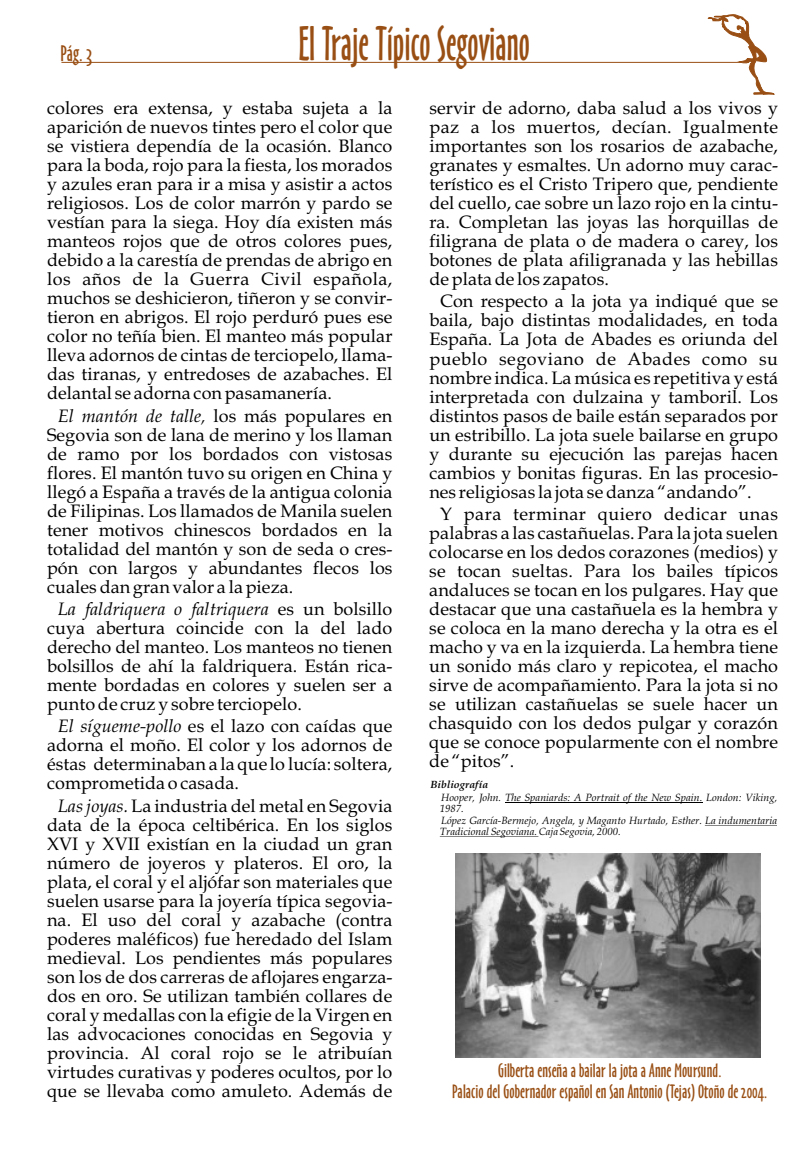
<style>
.page{position:relative;width:809px;height:1149px;background:#fff}
.page>*{position:absolute;margin:0;border:0;box-sizing:border-box;transform-origin:0 0}
.t1{font:45px "Oz Handicraft BT";color:#994f14;scale:.85 1}
.t2{font:21px "Oz Handicraft BT";color:#994f14}
.t3{font:18px/19px "Book Antiqua";letter-spacing:.005em;color:#000}
.t4{font:18px/21.3px "Oz Handicraft BT";letter-spacing:.005em;color:#994f14;text-align:center}
.t5{font:18px "Book Antiqua";letter-spacing:.025em;color:#000}
.t6{font:18px "Book Antiqua";letter-spacing:.03em;color:#000}
.t7{font:italic 18px "Book Antiqua";letter-spacing:.005em;color:#000}
.t8{font:italic 10.5px/10.8px "Book Antiqua";letter-spacing:.005em;color:#000}
.t9{font:italic 700 10.5px "Book Antiqua";letter-spacing:.005em;color:#000}
.s1{font-style:italic}
.s2{font-style:normal}
</style>
<div class="page">
<hr style="left:61px;top:62px;width:679px;height:1px;background:#994f14">
<svg style="left:708px;top:14px;width:66px;height:81px"></svg>
<hr style="left:504px;top:802px;width:198px;height:1px;background:#000">
<hr style="left:704px;top:825px;width:73px;height:1px;background:#000">
<hr style="left:440px;top:836px;width:98px;height:1px;background:#000">
<img style="left:456px;top:854px;width:304px;height:204px">
<h1 class="t1" style="left:298px;top:26px;width:274px">El Traje Típico Segoviano</h1>
<p class="t2" style="left:60px;top:45px;width:33px">Pág. 3</p>
<p class="t3" style="left:47px;top:100px;width:347px">colores era extensa, y estaba sujeta a la</p>
<p class="t3" style="left:429px;top:100px;width:350px">servir de adorno, daba salud a los vivos y</p>
<p class="t3" style="left:47px;top:119px;width:347px">aparición de nuevos tintes pero el color que</p>
<p class="t5" style="left:429px;top:120px;width:350px">paz a los muertos, decían. Igualmente</p>
<p class="t3" style="left:47px;top:138px;width:347px">se vistiera dependía de la ocasión. Blanco</p>
<p class="t3" style="left:429px;top:138px;width:350px">importantes son los rosarios de azabache,</p>
<p class="t3" style="left:47px;top:158px;width:347px">para la boda, rojo para la fiesta, los morados</p>
<p class="t3" style="left:429px;top:158px;width:350px">granates y esmaltes. Un adorno muy carac-</p>
<p class="t3" style="left:47px;top:177px;width:347px">y azules eran para ir a misa y asistir a actos</p>
<p class="t3" style="left:429px;top:177px;width:350px">terístico es el Cristo Tripero que, pendiente</p>
<p class="t3" style="left:47px;top:196px;width:347px">religiosos. Los de color marrón y pardo se</p>
<p class="t3" style="left:429px;top:196px;width:350px">del cuello, cae sobre un lazo rojo en la cintu-</p>
<p class="t3" style="left:47px;top:215px;width:347px">vestían para la siega. Hoy día existen más</p>
<p class="t3" style="left:429px;top:215px;width:350px">ra. Completan las joyas las horquillas de</p>
<p class="t3" style="left:47px;top:234px;width:347px">manteos rojos que de otros colores pues,</p>
<p class="t3" style="left:429px;top:234px;width:350px">filigrana de plata o de madera o carey, los</p>
<p class="t3" style="left:47px;top:253px;width:347px">debido a la carestía de prendas de abrigo en</p>
<p class="t3" style="left:429px;top:253px;width:350px">botones de plata afiligranada y las hebillas</p>
<p class="t5" style="left:47px;top:272px;width:347px">los años de la Guerra Civil española,</p>
<p class="t3" style="left:429px;top:272px;width:181px">deplatade los zapatos.</p>
<p class="t3" style="left:47px;top:291px;width:347px">muchos se deshicieron, tiñeron y se convir-</p>
<p class="t3" style="left:440px;top:294px;width:339px">Con respecto a la jota ya indiqué que se</p>
<p class="t3" style="left:47px;top:310px;width:347px">tieron en abrigos. El rojo perduró pues ese</p>
<p class="t3" style="left:429px;top:313px;width:350px">baila, bajo distintas modalidades, en toda</p>
<p class="t3" style="left:47px;top:329px;width:347px">color no teñía bien. El manteo más popular</p>
<p class="t3" style="left:429px;top:332px;width:350px">España. La Jota de Abades es oriunda del</p>
<p class="t3" style="left:47px;top:348px;width:347px">lleva adornos de cintas de terciopelo, llama-</p>
<p class="t6" style="left:429px;top:351px;width:350px">pueblo segoviano de Abades como su</p>
<p class="t3" style="left:47px;top:367px;width:347px">das tiranas, y entredoses de azabaches. El</p>
<p class="t3" style="left:429px;top:370px;width:350px">nombre indica. La música es repetitiva y está</p>
<p class="t3" style="left:47px;top:386px;width:286px">delantal se adorna con pasamanería.</p>
<p class="t3" style="left:429px;top:389px;width:350px">interpretada con dulzaina y tamboril. Los</p>
<p class="t3" style="left:58px;top:408px;width:336px"><span class="s1">El mantón de talle,</span> los más populares en</p>
<p class="t3" style="left:429px;top:408px;width:350px">distintos pasos de baile están separados por</p>
<p class="t3" style="left:47px;top:427px;width:347px">Segovia son de lana de merino y los llaman</p>
<p class="t3" style="left:429px;top:427px;width:350px">un estribillo. La jota suele bailarse en grupo</p>
<p class="t3" style="left:47px;top:446px;width:347px">de ramo por los bordados con vistosas</p>
<p class="t3" style="left:429px;top:446px;width:350px">y durante su ejecución las parejas hacen</p>
<p class="t3" style="left:47px;top:465px;width:347px">flores. El mantón tuvo su origen en China y</p>
<p class="t3" style="left:429px;top:465px;width:350px">cambios y bonitas figuras. En las procesio-</p>
<p class="t3" style="left:47px;top:484px;width:347px">llegó a España a través de la antigua colonia</p>
<p class="t3" style="left:429px;top:484px;width:324px">nes religiosas la jota se danza “andando”.</p>
<p class="t3" style="left:47px;top:503px;width:347px">de Filipinas. Los llamados de Manila suelen</p>
<p class="t6" style="left:440px;top:507px;width:339px">Y para terminar quiero dedicar unas</p>
<p class="t3" style="left:47px;top:522px;width:347px">tener motivos chinescos bordados en la</p>
<p class="t3" style="left:429px;top:525px;width:350px">palabras a las castañuelas. Para la jota suelen</p>
<p class="t3" style="left:47px;top:541px;width:347px">totalidad del mantón y son de seda o cres-</p>
<p class="t3" style="left:429px;top:544px;width:350px">colocarse en los dedos corazones (medios) y</p>
<p class="t3" style="left:47px;top:560px;width:347px">pón con largos y abundantes flecos los</p>
<p class="t3" style="left:429px;top:563px;width:350px">se tocan sueltas. Para los bailes típicos</p>
<p class="t3" style="left:47px;top:579px;width:248px">cuales dan gran valor a la pieza.</p>
<p class="t3" style="left:429px;top:582px;width:350px">andaluces se tocan en los pulgares. Hay que</p>
<p class="t7" style="left:58px;top:602px;width:336px">La faldriquera o faltriquera <span class="s2">es un bolsillo</span></p>
<p class="t3" style="left:429px;top:601px;width:350px">destacar que una castañuela es la hembra y</p>
<p class="t3" style="left:47px;top:621px;width:347px">cuya abertura coincide con la del lado</p>
<p class="t3" style="left:429px;top:621px;width:350px">se coloca en la mano derecha y la otra es el</p>
<p class="t3" style="left:47px;top:640px;width:347px">derecho del manteo. Los manteos no tienen</p>
<p class="t3" style="left:429px;top:640px;width:350px">macho y va en la izquierda. La hembra tiene</p>
<p class="t3" style="left:47px;top:659px;width:347px">bolsillos de ahí la faldriquera. Están rica-</p>
<p class="t3" style="left:429px;top:659px;width:350px">un sonido más claro y repicotea, el macho</p>
<p class="t3" style="left:47px;top:678px;width:347px">mente bordadas en colores y suelen ser a</p>
<p class="t3" style="left:429px;top:678px;width:350px">sirve de acompañamiento. Para la jota si no</p>
<p class="t3" style="left:47px;top:697px;width:256px">punto de cruz y sobre terciopelo.</p>
<p class="t3" style="left:429px;top:697px;width:350px">se utilizan castañuelas se suele hacer un</p>
<p class="t3" style="left:58px;top:719px;width:336px"><span class="s1">El sígueme-pollo</span> es el lazo con caídas que</p>
<p class="t3" style="left:429px;top:716px;width:350px">chasquido con los dedos pulgar y corazón</p>
<p class="t3" style="left:47px;top:738px;width:347px">adorna el moño. El color y los adornos de</p>
<p class="t3" style="left:429px;top:735px;width:350px">que se conoce popularmente con el nombre</p>
<p class="t3" style="left:47px;top:757px;width:347px">éstas determinaban a la que lo lucía: soltera,</p>
<p class="t3" style="left:429px;top:754px;width:87px">de “pitos”.</p>
<p class="t3" style="left:58px;top:774px;width:336px;line-height:22.4px;text-indent:-11px">comprometida o casada.<br><span class="s1">Las joyas.</span> La industria del metal en Segovia</p>
<p class="t3" style="left:47px;top:817px;width:347px;text-align:justify">data de la época celtibérica. En los siglos XVI y XVII existían en la ciudad un gran número de joyeros y plateros. El oro, la plata, el coral y el aljófar son materiales que suelen usarse para la joyería típica segovia&shy;na. El uso del coral y azabache (contra poderes maléficos) fue heredado del Islam medieval. Los pendientes más populares son los de dos carreras de aflojares engarza&shy;dos en oro. Se utilizan también collares de coral y medallas con la efigie de la Virgen en las advocaciones conocidas en Segovia y provincia. Al coral rojo se le atribuían virtudes curativas y poderes ocultos, por lo que se llevaba como amuleto. Además de</p>
<p class="t9" style="left:430px;top:781px;width:59px">Bibliografía</p>
<p class="t8" style="left:440px;top:793px;width:339px">Hooper, John. The Spaniards: A Portrait of the New Spain. London: Viking,<br>1987.</p>
<p class="t8" style="left:440px;top:817px;width:339px">López García-Bermejo, Angela, y Maganto Hurtado, Esther. La indumentaria<br>Tradicional Segoviana. Caja Segovia, 2000.</p>
<p class="t4" style="left:452px;top:1061px;width:317px">Gilberta enseña a bailar la jota a Anne Moursund.<br>Palacio del Gobernador español en San Antonio (Tejas) Otoño de 2004.</p>
</div>
